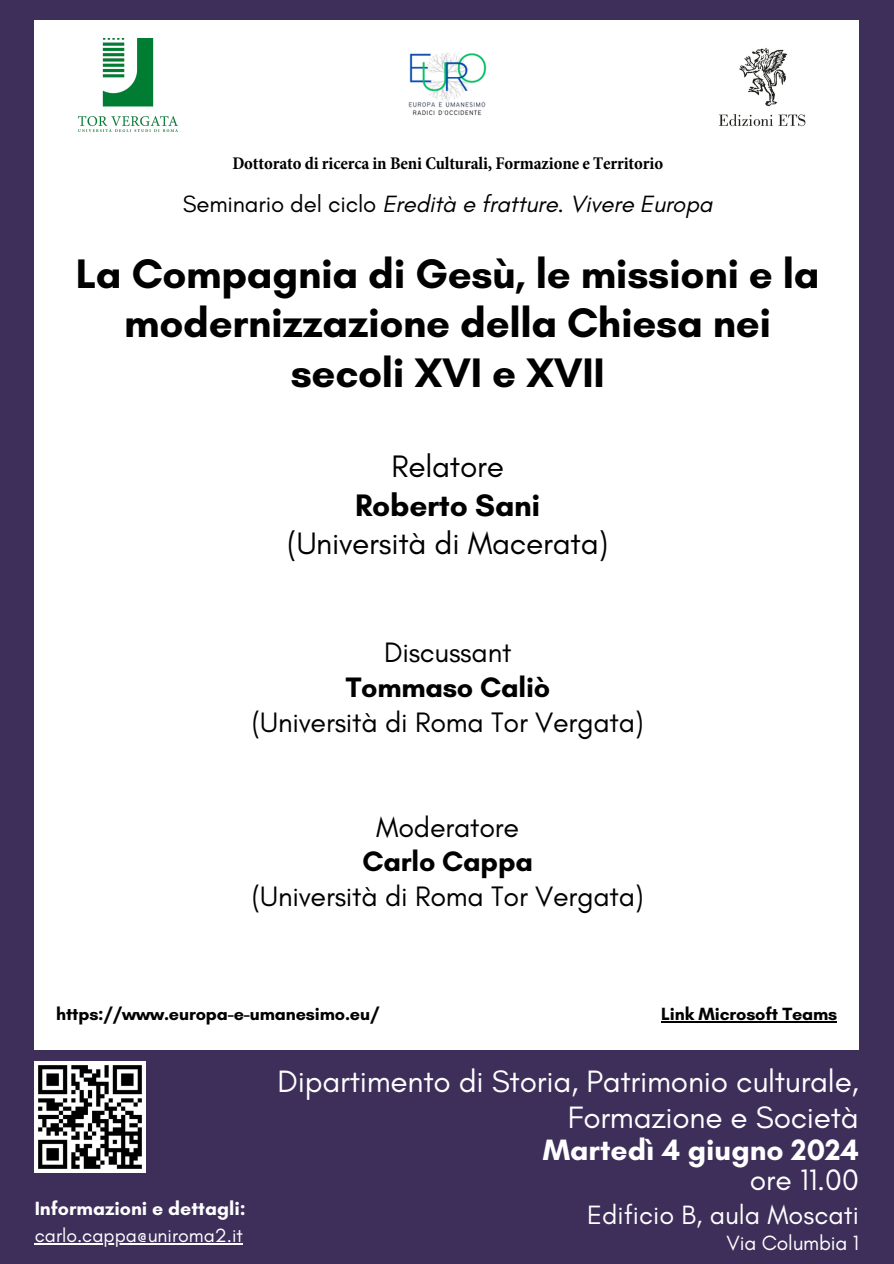
<style>
.page{position:relative;width:894px;height:1264px;background:#fff}
.page>*{position:absolute;margin:0;border:0;box-sizing:border-box;transform-origin:0 0}
.t1{font:700 42px/49.5px "Glacial Indifference";letter-spacing:-.01em;color:#000;text-align:center}
.t2{font:31.65px/38.2px "Glacial Indifference";letter-spacing:-.01em;color:#000;text-align:center}
.t3{font:31.5px/36px "Glacial Indifference";letter-spacing:-.01em;color:#fff;text-align:right}
.t4{font:700 30px/30.5px "Glacial Indifference";color:#fff;text-align:right}
.t5{font:28.65px/34.8px "Glacial Indifference";letter-spacing:-.01em;color:#000;text-align:center}
.t6{font:27px "Glacial Indifference";color:#fff}
.t7{font:italic 24px "Glacial Indifference";letter-spacing:-.01em;color:#000}
.t8{font:21px "Glacial Indifference";letter-spacing:-.01em;color:#fff}
.t9{font:19.5px "Glacial Indifference";color:#fff}
.t10{font:700 19.5px "Glacial Indifference";color:#fff}
.t11{font:700 condensed 18px "Minion Pro";letter-spacing:-.01em;color:#000}
.t12{font:700 18px "Glacial Indifference";letter-spacing:-.01em;color:#000}
.s1{font-style:normal}
.s2{font-weight:700}
.s3{font-weight:400}
</style>
<div class="page">
<div style="left:0;top:0;width:893px;height:1263px;background:#3d2e5a"></div>
<div style="left:35px;top:20px;width:823px;height:1030px;background:#fff"></div>
<img style="left:35px;top:1061px;width:110px;height:110px">
<hr style="left:35px;top:1243px;width:208px;height:1px;background:#fff">
<hr style="left:661px;top:1021px;width:176px;height:1px;background:#000">
<img style="left:408px;top:53px;width:79px;height:63px">
<img style="left:79px;top:39px;width:99px;height:93px">
<img style="left:719px;top:48px;width:87px;height:79px">
<h2 class="t11" style="left:232px;top:156px;width:432px">Dottorato di ricerca in Beni Culturali, Formazione e Territorio</h2>
<p class="t7" style="left:183px;top:189px;width:531px"><span class="s1">Seminario del ciclo</span> Eredità e fratture. Vivere Europa</p>
<p class="t1" style="left:76px;top:248px;width:745px">La Compagnia di Gesù, le missioni e la modernizzazione della Chiesa nei secoli XVI e XVII</p>
<p class="t2" style="left:287px;top:447px;width:322px">Relatore<br><span class="s2">Roberto Sani </span>(Università di Macerata)</p>
<h2 class="t5" style="left:251px;top:634px;width:393px">Discussant<br><span class="s2">Tommaso Caliò<br></span>(Università di Roma Tor Vergata)</h2>
<h2 class="t5" style="left:251px;top:809px;width:393px">Moderatore<br><span class="s2">Carlo Cappa<br></span>(Università di Roma Tor Vergata)</h2>
<p class="t12" style="left:56px;top:1003px;width:324px">https://www.europa-e-umanesimo.eu/</p>
<p class="t12" style="left:661px;top:1003px;width:177px">Link Microsoft Teams</p>
<h2 class="t10" style="left:35px;top:1196px;width:212px">Informazioni e dettagli:</h2>
<h2 class="t9" style="left:35px;top:1223px;width:210px">carlo.cappa@uniroma2.it</h2>
<p class="t3" style="left:277px;top:1062px;width:582px">Dipartimento di Storia, Patrimonio culturale,<br>Formazione e Società</p>
<h4 class="t4" style="left:542px;top:1134px;width:317px">Martedì 4 giugno 2024 <span class="s3">ore 11.00</span></h4>
<h1 class="t6" style="left:587px;top:1197px;width:273px">Edificio B, aula Moscati</h1>
<p class="t8" style="left:726px;top:1229px;width:134px">Via Columbia 1</p>
</div>
